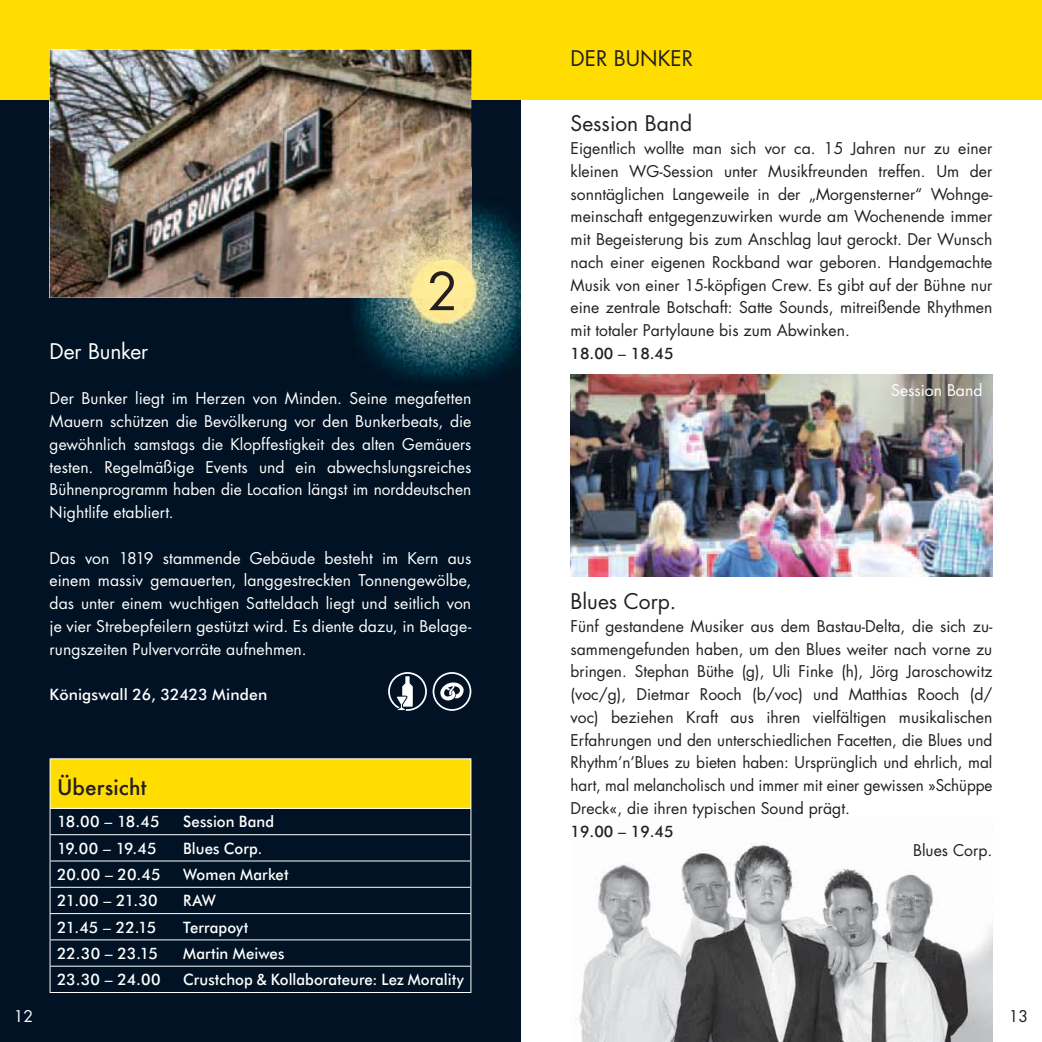
<style>
.page{position:relative;width:1042px;height:1042px;background:#fff}
.page>*{position:absolute;margin:0;border:0;box-sizing:border-box;transform-origin:0 0}
.t1{font:50.75px "Futura";color:#231f20}
.t2{font:21px "Futura";color:#231f20}
.t3{font:21px "Futura";letter-spacing:-.005em;color:#fff}
.t4{font:500 21px "Futura";letter-spacing:.005em;color:#231f20}
.t5{font:15.75px/22.8px "Futura";color:#231f20;text-align:justify}
.t6{font:15.75px/22.8px "Futura";letter-spacing:.005em;color:#fff;text-align:justify}
.t7{font:500 15.75px "Futura BT";letter-spacing:.005em;color:#fff}
.t8{font:500 15.75px "Futura BT";letter-spacing:.005em;color:#fff;scale:.95 1}
.t9{font:500 15.75px "Futura BT";color:#231f20}
</style>
<div class="page">
<img style="left:576px;top:842px;width:416px;height:200px">
<div style="left:0;top:0;width:521px;height:1042px;background:#001223"></div>
<div style="left:0;top:0;width:521px;height:99px;background:#fd0"></div>
<img style="left:50px;top:50px;width:421px;height:248px">
<img style="left:354px;top:167px;width:167px;height:215px">
<img style="left:303px;top:167px;width:168px;height:131px">
<div style="left:50px;top:759px;width:421px;height:49px;background:#fd0"></div>
<hr style="left:50px;top:758px;width:421px;height:1px;background:#fff">
<hr style="left:50px;top:759px;width:1px;height:49px;background:#fff">
<hr style="left:470px;top:759px;width:1px;height:49px;background:#fff">
<hr style="left:50px;top:808px;width:421px;height:1px;background:#fff">
<hr style="left:50px;top:834px;width:421px;height:1px;background:#fff">
<hr style="left:50px;top:860px;width:421px;height:1px;background:#fff">
<hr style="left:50px;top:887px;width:421px;height:1px;background:#fff">
<hr style="left:50px;top:913px;width:421px;height:1px;background:#fff">
<hr style="left:50px;top:939px;width:421px;height:1px;background:#fff">
<hr style="left:50px;top:966px;width:421px;height:1px;background:#fff">
<svg style="left:50px;top:809px;width:1px;height:183px"></svg>
<svg style="left:470px;top:809px;width:1px;height:183px"></svg>
<hr style="left:50px;top:992px;width:421px;height:1px;background:#fff">
<div style="left:521px;top:0;width:521px;height:99px;background:#fd0"></div>
<div style="left:388px;top:672px;width:39px;height:39px;border:2px solid #fff;border-radius:50%"></div>
<svg style="left:395px;top:676px;width:18px;height:35px"></svg>
<svg style="left:433px;top:673px;width:37px;height:37px"></svg>
<div style="left:432px;top:672px;width:39px;height:39px;border:2px solid #fff;border-radius:50%"></div>
<svg style="left:440px;top:681px;width:27px;height:19px"></svg>
<img style="left:570px;top:375px;width:422px;height:201px">
<h1 class="t1" style="left:427px;top:268px;width:33px">2</h1>
<h2 class="t3" style="left:50px;top:341px;width:100px">Der Bunker</h2>
<p class="t6" style="left:50px;top:388px;width:423px">Der Bunker liegt im Herzen von Minden. Seine megafetten Mauern schützen die Bevölkerung vor den Bunkerbeats, die gewöhnlich samstags die Klopffestigkeit des alten Gemäuers testen. Regelmäßige Events und ein abwechslungsreiches Bühnenprogramm haben die Location längst im norddeutschen Nightlife etabliert.</p>
<p class="t6" style="left:50px;top:548px;width:423px">Das von 1819 stammende Gebäude besteht im Kern aus einem massiv gemauerten, langgestreckten Tonnengewölbe, das unter einem wuchtigen Satteldach liegt und seitlich von je vier Strebepfeilern gestützt wird. Es diente dazu, in Belage&shy;rungszeiten Pulvervorräte aufnehmen.</p>
<p class="t7" style="left:50px;top:688px;width:219px">Königswall 26, 32423 Minden</p>
<h2 class="t4" style="left:57px;top:773px;width:91px">Übersicht</h2>
<p class="t7" style="left:57px;top:815px;width:104px">18.00 – 18.45</p>
<p class="t8" style="left:183px;top:815px;width:97px">Session Band</p>
<p class="t7" style="left:57px;top:841px;width:101px">19.00 – 19.45</p>
<p class="t8" style="left:183px;top:841px;width:85px">Blues Corp.</p>
<p class="t7" style="left:57px;top:867px;width:105px">20.00 – 20.45</p>
<p class="t8" style="left:183px;top:867px;width:112px">Women Market</p>
<p class="t7" style="left:57px;top:894px;width:102px">21.00 – 21.30</p>
<p class="t8" style="left:183px;top:894px;width:36px">RAW</p>
<p class="t7" style="left:57px;top:920px;width:101px">21.45 – 22.15</p>
<p class="t8" style="left:183px;top:920px;width:70px">Terrapoyt</p>
<p class="t7" style="left:57px;top:946px;width:102px">22.30 – 23.15</p>
<p class="t8" style="left:183px;top:946px;width:108px">Martin Meiwes</p>
<p class="t7" style="left:57px;top:973px;width:105px">23.30 – 24.00</p>
<p class="t8" style="left:183px;top:973px;width:297px">Crustchop &amp; Kollaborateure: Lez Morality</p>
<h2 class="t2" style="left:570px;top:49px;width:124px">DER BUNKER</h2>
<h2 class="t2" style="left:570px;top:114px;width:123px">Session Band</h2>
<p class="t5" style="left:570px;top:138px;width:423px">Eigentlich wollte man sich vor ca. 15 Jahren nur zu einer kleinen WG-Session unter Musikfreunden treffen. Um der sonntäglichen Langeweile in der „Morgensterner“ Wohnge&shy;meinschaft entgegenzuwirken wurde am Wochenende immer mit Begeisterung bis zum Anschlag laut gerockt. Der Wunsch nach einer eigenen Rockband war geboren. Handgemachte Musik von einer 15-köpfigen Crew. Es gibt auf der Bühne nur eine zentrale Botschaft: Satte Sounds, mitreißende Rhythmen mit totaler Partylaune bis zum Abwinken.</p>
<p class="t9" style="left:570px;top:346px;width:105px">18.00 – 18.45</p>
<p class="t6" style="left:891px;top:380px;width:93px">Session Band</p>
<h2 class="t2" style="left:570px;top:592px;width:107px">Blues Corp.</h2>
<p class="t5" style="left:570px;top:616px;width:423px">Fünf gestandene Musiker aus dem Bastau-Delta, die sich zu&shy;sammengefunden haben, um den Blues weiter nach vorne zu bringen. Stephan Büthe (g), Uli Finke (h), Jörg Jaroschowitz (voc/g), Dietmar Rooch (b/voc) und Matthias Rooch (d/ voc) beziehen Kraft aus ihren vielfältigen musikalischen Erfahrungen und den unterschiedlichen Facetten, die Blues und Rhythm’n’Blues zu bieten haben: Ursprünglich und ehrlich, mal hart, mal melancholisch und immer mit einer gewissen »Schüppe Dreck«, die ihren typischen Sound prägt.</p>
<p class="t9" style="left:570px;top:824px;width:105px">19.00 – 19.45</p>
<p class="t5" style="left:913px;top:840px;width:81px">Blues Corp.</p>
<p class="t6" style="left:14px;top:1006px;width:21px">12</p>
<p class="t5" style="left:1008px;top:1006px;width:21px">13</p>
</div>
